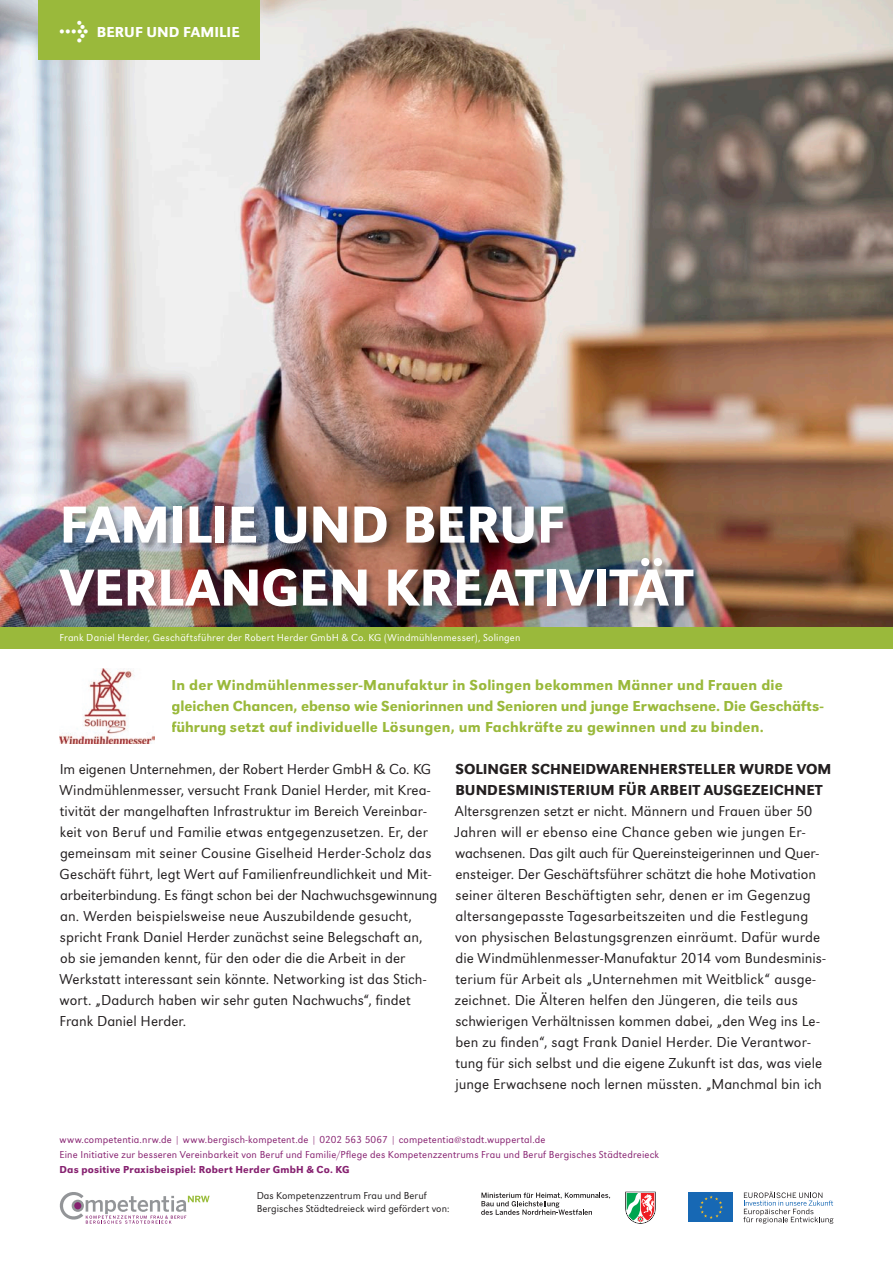
<style>
.page{position:relative;width:893px;height:1263px;background:#fff}
.page>*{position:absolute;margin:0;border:0;box-sizing:border-box;transform-origin:0 0}
.Headline_Weiss{font:500 54px "URW Grotesk";letter-spacing:-.01em;color:#fff}
.Headline_Weiss-2{font:24px "Meta Bold Expert";color:#fff}
.Copy_Schwarz{font:300 15px/21px "URW Grotesk";letter-spacing:.005em;color:#231f20}
.Zwiti_Grün{font:500 15px/21px "URW Grotesk";letter-spacing:.015em;color:#9ab93b}
.Copy_Schwarz-2{font:500 15px/21px "URW Grotesk";letter-spacing:.005em;color:#231f20}
.Headline_Weiss-3{font:500 15px "URW Grotesk";letter-spacing:.005em;color:#fff}
.BU{font:300 10.5px/15px "URW Grotesk";letter-spacing:.02em;color:#862170}
.BU-2{font:300 10.5px "URW Grotesk";letter-spacing:.015em;color:#fff}
.Copy_Weiss{font:300 10.5px/12.6px "URW Grotesk";letter-spacing:.01em;color:#231f20}
.s1{font-weight:500}
</style>
<div class="page">
<img style="left:0;top:0;width:893px;height:627px">
<div style="left:60px;top:506px;width:643px;height:109px;background:#231f20;opacity:.35"></div>
<div style="left:0;top:627px;width:893px;height:21px;background:#9ab93b"></div>
<img style="left:60px;top:669px;width:95px;height:75px">
<div style="left:689px;top:1192px;width:44px;height:30px;background:#1768b4"></div>
<svg style="left:699px;top:1195px;width:24px;height:24px"></svg>
<svg style="left:743px;top:1191px;width:90px;height:33px"></svg>
<svg style="left:625px;top:1192px;width:31px;height:32px"></svg>
<svg style="left:481px;top:1192px;width:129px;height:23px"></svg>
<svg style="left:59px;top:1192px;width:151px;height:32px"></svg>
<div style="left:38px;top:0;width:221px;height:60px;background:#9ab93b"></div>
<p class="Headline_Weiss-2" style="left:60px;top:15px;width:30px">l</p>
<p class="Headline_Weiss-3" style="left:97px;top:23px;width:145px">BERUF UND FAMILIE</p>
<p class="Headline_Weiss" style="left:60px;top:493px;width:506px">FAMILIE UND BERUF</p>
<p class="Headline_Weiss" style="left:60px;top:556px;width:634px">VERLANGEN KREATIVITÄT</p>
<p class="BU-2" style="left:60px;top:632px;width:462px">Frank Daniel Herder, Geschäftsführer der Robert Herder GmbH &amp; Co. KG (Windmühlenmesser), Solingen</p>
<p class="Zwiti_Grün" style="left:172px;top:674px;width:653px">In der Windmühlenmesser-Manufaktur in Solingen bekommen Männer und Frauen die gleichen Chancen, ebenso wie Seniorinnen und Senioren und junge Erwachsene. Die Geschäfts&shy;führung setzt auf individuelle Lösungen, um Fachkräfte zu gewinnen und zu binden.</p>
<p class="Copy_Schwarz" style="left:60px;top:758px;width:379px">Im eigenen Unternehmen, der Robert Herder GmbH &amp; Co. KG Windmühlenmesser, versucht Frank Daniel Herder, mit Krea&shy;tivität der mangelhaften Infrastruktur im Bereich Vereinbar&shy;keit von Beruf und Familie etwas entgegenzusetzen. Er, der gemeinsam mit seiner Cousine Giselheid Herder-Scholz das Geschäft führt, legt Wert auf Familienfreundlichkeit und Mit&shy;arbeiterbindung. Es fängt schon bei der Nachwuchsgewinnung an. Werden beispielsweise neue Auszubildende gesucht, spricht Frank Daniel Herder zunächst seine Belegschaft an, ob sie jemanden kennt, für den oder die die Arbeit in der Werkstatt interessant sein könnte. Networking ist das Stich&shy;wort. „Dadurch haben wir sehr guten Nachwuchs“, findet Frank Daniel Herder.</p>
<p class="Copy_Schwarz-2" style="left:455px;top:758px;width:378px">SOLINGER SCHNEIDWARENHERSTELLER WURDE VOM<br>BUNDESMINISTERIUM FÜR ARBEIT AUSGEZEICHNET</p>
<p class="Copy_Schwarz" style="left:455px;top:800px;width:372px">Altersgrenzen setzt er nicht. Männern und Frauen über 50<br>Jahren will er ebenso eine Chance geben wie jungen Er&shy;wachsenen. Das gilt auch für Quereinsteigerinnen und Quer&shy;ensteiger. Der Geschäftsführer schätzt die hohe Motivation seiner älteren Beschäftigten sehr, denen er im Gegenzug altersangepasste Tagesarbeitszeiten und die Festlegung von physischen Belastungsgrenzen einräumt. Dafür wurde die Windmühlenmesser-Manufaktur 2014 vom Bundesminis&shy;terium für Arbeit als „Unternehmen mit Weitblick“ ausge&shy;zeichnet. Die Älteren helfen den Jüngeren, die teils aus schwierigen Verhältnissen kommen dabei, „den Weg ins Le&shy;ben zu finden“, sagt Frank Daniel Herder. Die Verantwor&shy;tung für sich selbst und die eigene Zukunft ist das, was viele junge Erwachsene noch lernen müssten. „Manchmal bin ich</p>
<p class="BU" style="left:60px;top:1132px;width:601px">www.competentia.nrw.de | www.bergisch-kompetent.de | 0202 563 5067 | competentia@stadt.wuppertal.de<br>Eine Initiative zur besseren Vereinbarkeit von Beruf und Familie/Pflege des Kompetenzzentrums Frau und Beruf Bergisches Städtedreieck<br><span class="s1">Das positive Praxisbeispiel: Robert Herder GmbH &amp; Co. KG</span></p>
<p class="Copy_Weiss" style="left:257px;top:1189px;width:194px">Das Kompetenzzentrum Frau und Beruf<br>Bergisches Städtedreieck wird gefördert von:</p>
</div>
